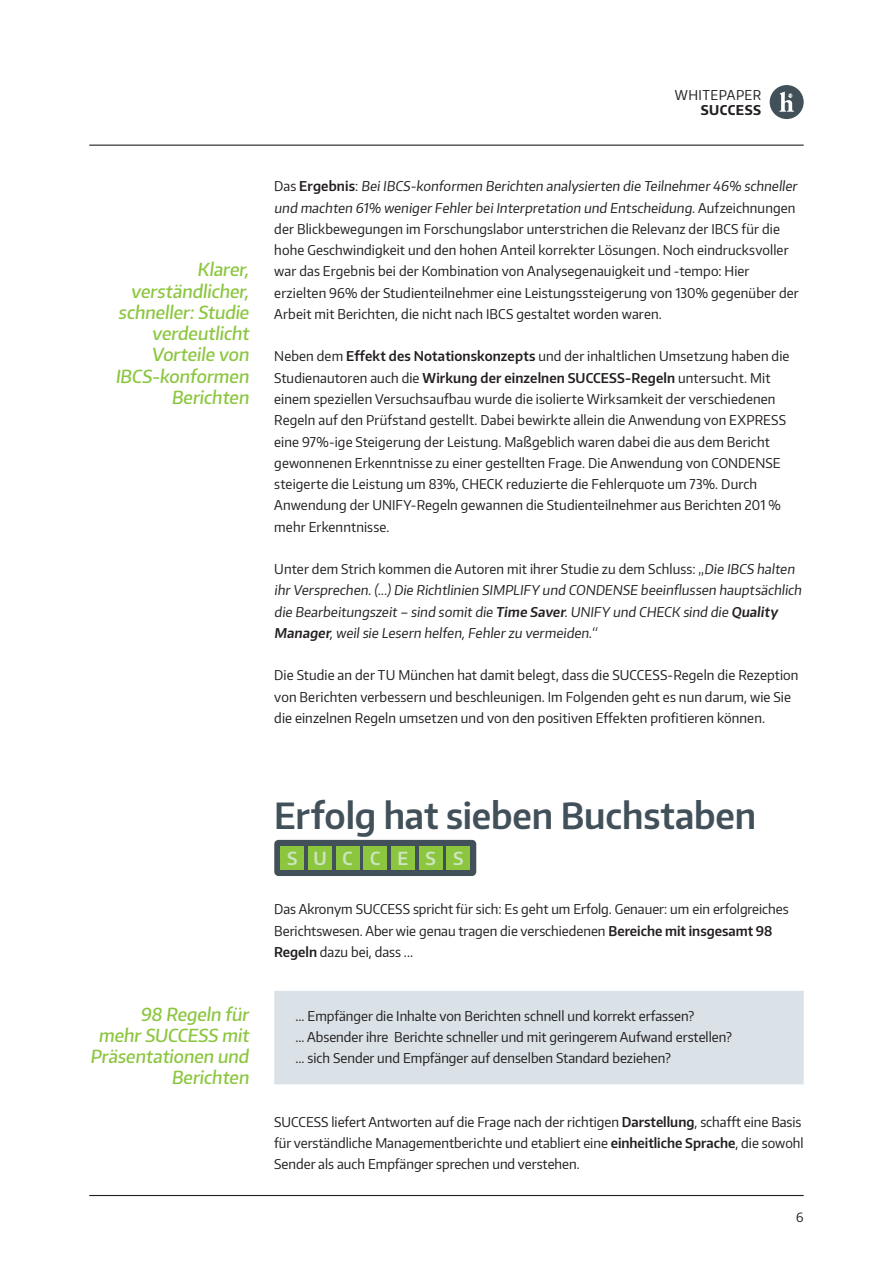
<style>
.page{position:relative;width:893px;height:1263px;background:#fff}
.page>*{position:absolute;margin:0;border:0;box-sizing:border-box;transform-origin:0 0}
.t1{font:700 36px "Encode CP Semi";letter-spacing:-.005em;color:#425159}
.t2{font:18px/21.3px "Encode CP Medium";color:#8bc63e;text-align:right}
.t3{font:700 18px "Encode CP Semi";letter-spacing:.95em;color:#cde5c1}
.t4{font:13.5px/21.3px "Encode CP Regular";letter-spacing:.01em;color:#231f20}
.t5{font:13.5px "Encode CP Regular";letter-spacing:.03em;color:#231f20}
.t6{font:13.5px "Encode CP Bold";letter-spacing:.035em;color:#231f20}
.t7{font:12.75px "Encode CP Regular";color:#231f20}
.s1{font-family:"Encode CP Semi";font-weight:700}
</style>
<div class="page">
<hr style="left:89px;top:145px;width:715px;height:1px;background:#231f20">
<hr style="left:89px;top:1195px;width:715px;height:1px;background:#231f20">
<svg style="left:770px;top:85px;width:34px;height:34px"></svg>
<div style="left:274px;top:991px;width:530px;height:93px;background:#dae2e7"></div>
<div style="left:274px;top:840px;width:202px;height:36px;background:#425159;border-radius:4px"></div>
<div style="left:281px;top:846px;width:23px;height:24px;background:#8bc63e"></div>
<div style="left:308px;top:846px;width:24px;height:24px;background:#8bc63e"></div>
<div style="left:336px;top:846px;width:23px;height:24px;background:#8bc63e"></div>
<div style="left:364px;top:846px;width:23px;height:24px;background:#8bc63e"></div>
<div style="left:391px;top:846px;width:24px;height:24px;background:#8bc63e"></div>
<div style="left:419px;top:846px;width:23px;height:24px;background:#8bc63e"></div>
<div style="left:446px;top:846px;width:24px;height:24px;background:#8bc63e"></div>
<p class="t5" style="left:675px;top:86px;width:88px">WHITEPAPER</p>
<p class="t6" style="left:701px;top:101px;width:62px">SUCCESS</p>
<h2 class="t2" style="left:115px;top:258px;width:138px">Klarer, verständlicher, schneller: Studie verdeutlicht<br>Vorteile von<br>IBCS-konformen<br>Berichten</h2>
<p class="t4" style="left:274px;top:175px;width:526px">Das <span class="s1">Erge bnis</span>: Bei IBCS-konformen Berichten analysierten die Teilnehmer 46% schneller und machten 61% weniger Fehler bei Interpretation und Entscheidung. Au fzeichnungen der Blickbewegungen im Forschungslabor unterstrichen die Relevanz der IBCS für die hohe Geschwindigkeit und den hohen Anteil korrekter Lösungen. Noch eindrucksvoller war das Ergebnis bei der Kombination von Analysegenauigkeit und -tempo: Hier erzielten 96% der Studienteilnehmer eine Leistungssteigerung von 130% gegenüber der Arbeit mit Berichten, die nicht nach IBCS gestaltet worden waren.</p>
<p class="t4" style="left:274px;top:345px;width:517px">Neben dem <span class="s1">Effekt des Notationskonzepts</span> und der inhaltlichen Umsetzung haben die Studienautoren auch die <span class="s1">Wirkung der einzelnen SUCCESS-Regeln</span> untersucht. Mit einem speziellen Versuchsaufbau wurde die isolierte Wirksamkeit der verschiedenen Regeln auf den Prüfstand gestellt. Dabei bewirkte allein die Anwendung von EXPRESS eine 97%-ige Steigerung der Leistung. Maßgeblich waren dabei die aus dem Bericht gewonnenen Erkenntnisse zu einer gestellten Frage. Die Anwendung von CONDENSE steigerte die Leistung um 83%, CHECK reduzierte die Fehlerquote um 73%. Durch Anwendung der UNIFY-Regeln gewannen die Studienteilnehmer aus Berichten 201 % mehr Erkenntnisse.</p>
<p class="t4" style="left:274px;top:558px;width:531px">Unter dem Strich kommen die Autoren mit ihrer Studie zu dem Schluss: „Die IBCS halten ihr Versprechen. (...) Die Richtlinien SIMPLIFY und CONDENSE beeinflussen hauptsächlich die Bearbeitungszeit – sind somit die <span class="s1">Time Saver</span>. UNIFY und CHECK sind die <span class="s1">Quality Manager</span>, weil sie Lesern helfen, Fehler zu vermeiden.“</p>
<p class="t4" style="left:274px;top:664px;width:526px">Die Studie an der TU München hat damit belegt, dass die SUCCESS-Regeln die Rezeption von Berichten verbessern und beschleunigen. Im Folgenden geht es nun darum, wie Sie die einzelnen Regeln umsetzen und von den positiven Effekten profitieren können.</p>
<h2 class="t2" style="left:90px;top:1003px;width:163px">98 Regeln für<br>mehr SUCCESS mit<br>Präsentationen und<br>Berichten</h2>
<h1 class="t1" style="left:274px;top:792px;width:484px">Erfolg hat sieben Buchstaben</h1>
<h2 class="t3" style="left:287px;top:846px;width:178px">SUCCESS</h2>
<p class="t4" style="left:274px;top:898px;width:516px">Das Akronym SUCCESS spricht für sich: Es geht um Erfolg. Genauer: um ein erfolgreiches<br>Berichtswesen. Aber wie genau tragen die verschiedenen <span class="s1">Bereiche mit insgesamt 98<br>Regeln</span> dazu bei, dass ...</p>
<p class="t4" style="left:296px;top:1004px;width:438px">... Empfänger die Inhalte von Berichten schnell und korrekt erfassen?<br>... Absender ihre Berichte schneller und mit geringerem Aufwand erstellen? ... sich Sender und Empfänger auf denselben Standard beziehen?</p>
<p class="t4" style="left:274px;top:1111px;width:531px">SUCCESS liefert Antworten auf die Frage nach der richtigen <span class="s1">Darstellung</span>, schafft eine Basis für verständliche Managementberichte und etabliert eine <span class="s1">einheitliche Sprache</span>, die sowohl<br>Sender als auch Empfänger sprechen und verstehen.</p>
<p class="t7" style="left:796px;top:1209px;width:9px">6</p>
</div>
